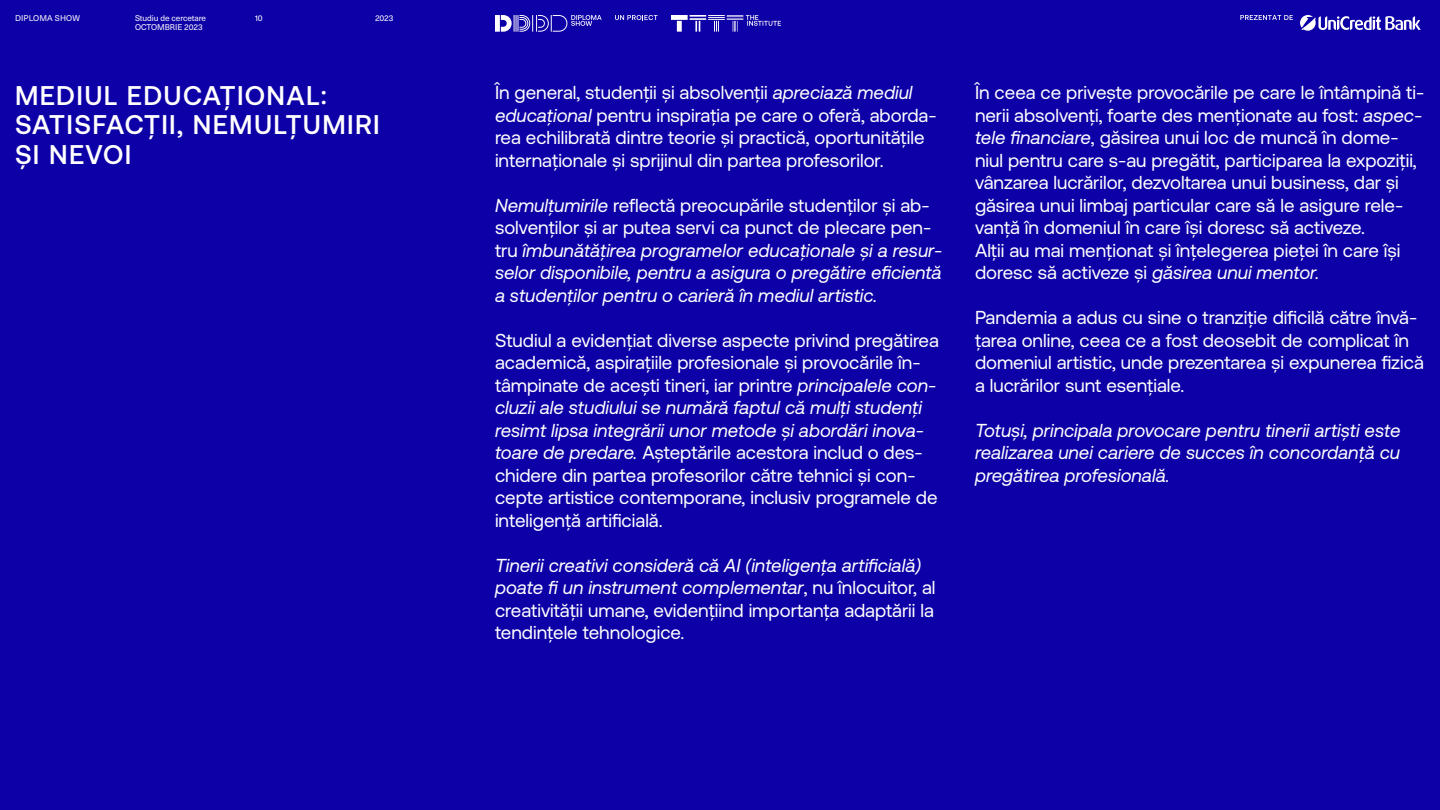
<style>
.page{position:relative;width:1440px;height:810px;background:#0d00a6}
.page>*{position:absolute;margin:0;border:0;box-sizing:border-box;transform-origin:0 0}
.t1{font:500 27px/29.2px "Aeonik";letter-spacing:.05em;color:#fff}
.t2{font:18.75px/22.5px "Aeonik";color:#fff}
.t3{font:italic 18.75px/22.5px "Aeonik";color:#fff}
.t4{font:8.25px/9.4px "Neue Haas Unica Pro";letter-spacing:-.005em;color:#fff}
.t5{font:8.25px "Neue Haas Unica Pro";letter-spacing:.02em;color:#fff}
.s1{font-style:italic}
.s2{font-style:normal}
</style>
<div class="page">
<svg style="left:1300px;top:15px;width:121px;height:16px"></svg>
<svg style="left:1240px;top:15px;width:53px;height:5px"></svg>
<svg style="left:615px;top:15px;width:43px;height:5px"></svg>
<svg style="left:671px;top:15px;width:110px;height:17px"></svg>
<svg style="left:495px;top:15px;width:107px;height:17px"></svg>
<p class="t5" style="left:15px;top:13px;width:67px">DIPLOMA SHOW</p>
<p class="t4" style="left:135px;top:13px;width:73px">Studiu de cercetare<br>OCTOMBRIE 2023</p>
<p class="t4" style="left:255px;top:13px;width:9px">10</p>
<p class="t4" style="left:375px;top:13px;width:20px">2023</p>
<h1 class="t1" style="left:15px;top:81px;width:366px">MEDIUL EDUCAȚIONAL:<br>SATISFACȚII, NEMULȚUMIRI<br>ȘI NEVOI</h1>
<p class="t2" style="left:495px;top:82px;width:443px">În general, studenții și absolvenții <span class="s1">apreciază mediul educațional</span> pentru inspirația pe care o oferă, aborda&shy;rea echilibrată dintre teorie și practică, oportunitățile internaționale și sprijinul din partea profesorilor.</p>
<p class="t3" style="left:495px;top:194px;width:449px">Nemulțumirile <span class="s2">reflectă preocupările studenților și ab&shy;solvenților și ar putea servi ca punct de plecare pen&shy;tru</span> îmbunătățirea programelor educaționale și a resur&shy;selor disponibile, pentru a asigura o pregătire eficientă a studenților pentru o carieră în mediul artistic.</p>
<p class="t2" style="left:495px;top:329px;width:445px">Studiul a evidențiat diverse aspecte privind pregătirea academică, aspirațiile profesionale și provocările în&shy;tâmpinate de acești tineri, iar printre <span class="s1">principalele con&shy;cluzii ale studiului se numără faptul că mulți studenți resimt lipsa integrării unor metode și abordări inova&shy;toare de predare.</span> Așteptările acestora includ o des&shy;chidere din partea profesorilor către tehnici și con&shy;cepte artistice contemporane, inclusiv programele de inteligență artificială.</p>
<p class="t2" style="left:495px;top:554px;width:442px"><span class="s1">Tinerii creativi consideră că AI (inteligența artificială) poate fi un instrument complementar</span>, nu înlocuitor, al creativității umane, evidențiind importanța adaptării la tendințele tehnologice.</p>
<p class="t2" style="left:975px;top:82px;width:451px">În ceea ce privește provocările pe care le întâmpină ti&shy;nerii absolvenți, foarte des menționate au fost: <span class="s1">aspec&shy;tele financiare</span>, găsirea unui loc de muncă în dome&shy;niul pentru care s-au pregătit, participarea la expoziții, vânzarea lucrărilor, dezvoltarea unui business, dar și găsirea unui limbaj particular care să le asigure rele&shy;vanță în domeniul în care își doresc să activeze.<br>Alții au mai menționat și înțelegerea pieței în care își doresc să activeze și <span class="s1">găsirea unui mentor.</span></p>
<p class="t2" style="left:975px;top:307px;width:450px">Pandemia a adus cu sine o tranziție dificilă către învă&shy;țarea online, ceea ce a fost deosebit de complicat în domeniul artistic, unde prezentarea și expunerea fizică a lucrărilor sunt esențiale.</p>
<p class="t3" style="left:975px;top:419px;width:427px;text-align:justify">Totuși, principala provocare pentru tinerii artiști este realizarea unei cariere de succes în concordanță cu pregătirea profesională.</p>
</div>
